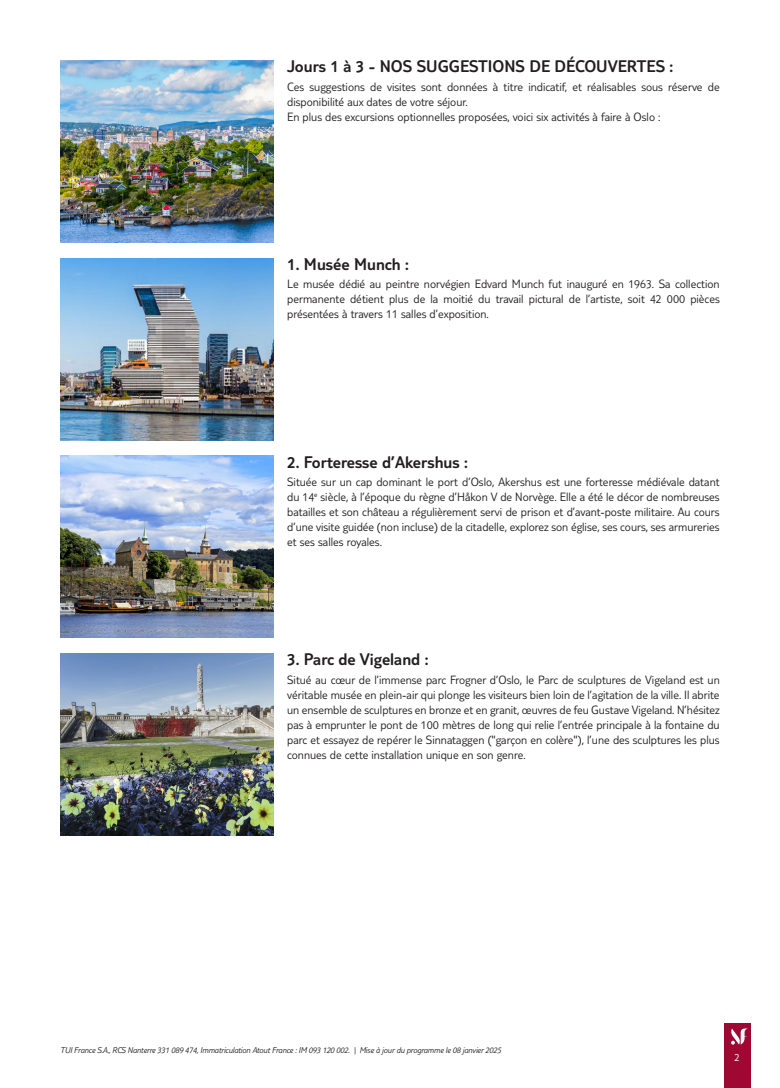
<style>
.page{position:relative;width:780px;height:1088px;background:#fff}
.page>*{position:absolute;margin:0;border:0;box-sizing:border-box;transform-origin:0 0}
.t1{font:300 17.5px "TUI Type";color:#231f20}
.t2{font:300 12.5px/15px "TUI Type";color:#231f20;text-align:justify}
.t3{font:300 11.25px "TUI Type";color:#fff}
.t4{font:italic 300 8.75px "TUI Type";letter-spacing:-.02em;color:#231f20}
</style>
<div class="page">
<div style="left:724px;top:1023px;width:26px;height:65px;background:#9e0832"></div>
<svg style="left:731px;top:1028px;width:17px;height:16px"></svg>
<img style="left:60px;top:60px;width:213px;height:182px">
<img style="left:60px;top:258px;width:213px;height:182px">
<img style="left:60px;top:456px;width:213px;height:182px">
<img style="left:60px;top:654px;width:213px;height:182px">
<h1 class="t1" style="left:287px;top:56px;width:387px">Jours 1 à 3 - NOS SUGGESTIONS DE DÉCOUVERTES :</h1>
<p class="t2" style="left:287px;top:79px;width:434px;text-align:left">Ces suggestions de visites sont données à titre indicatif, et réalisables sous réserve de disponibilité aux dates de votre séjour.<br>En plus des excursions optionnelles proposées, voici six activités à faire à Oslo :</p>
<h1 class="t1" style="left:287px;top:254px;width:123px">1. Musée Munch :</h1>
<p class="t2" style="left:287px;top:276px;width:434px">Le musée dédié au peintre norvégien Edvard Munch fut inauguré en 1963. Sa collection permanente détient plus de la moitié du travail pictural de l’artiste, soit 42 000 pièces présentées à travers 11 salles d’exposition.</p>
<h1 class="t1" style="left:287px;top:452px;width:182px">2. Forteresse d’Akershus :</h1>
<p class="t2" style="left:287px;top:474px;width:434px">Située sur un cap dominant le port d’Oslo, Akershus est une forteresse médiévale datant du 14<sup>e</sup> siècle, à l’époque du règne d’Håkon V de Norvège. Elle a été le décor de nombreuses batailles et son château a régulièrement servi de prison et d’avant-poste militaire. Au cours d’une visite guidée (non incluse) de la citadelle, explorez son église, ses cours, ses armureries et ses salles royales.</p>
<h1 class="t1" style="left:287px;top:649px;width:143px">3. Parc de Vigeland :</h1>
<p class="t2" style="left:287px;top:672px;width:434px">Situé au cœur de l’immense parc Frogner d’Oslo, le Parc de sculptures de Vigeland est un véritable musée en plein-air qui plonge les visiteurs bien loin de l’agitation de la ville. Il abrite un ensemble de sculptures en bronze et en granit, œuvres de feu Gustave Vigeland. N’hésitez pas à emprunter le pont de 100 mètres de long qui relie l’entrée principale à la fontaine du parc et essayez de repérer le Sinnataggen ("garçon en colère"), l’une des sculptures les plus connues de cette installation unique en son genre.</p>
<p class="t4" style="left:60px;top:1045px;width:442px">TUI France S.A., RCS Nanterre 331 089 474, Immatriculation Atout France : IM 093 120 002. | Mise à jour du programme le 08 janvier 2025</p>
<p class="t3" style="left:734px;top:1050px;width:7px">2</p>
</div>
